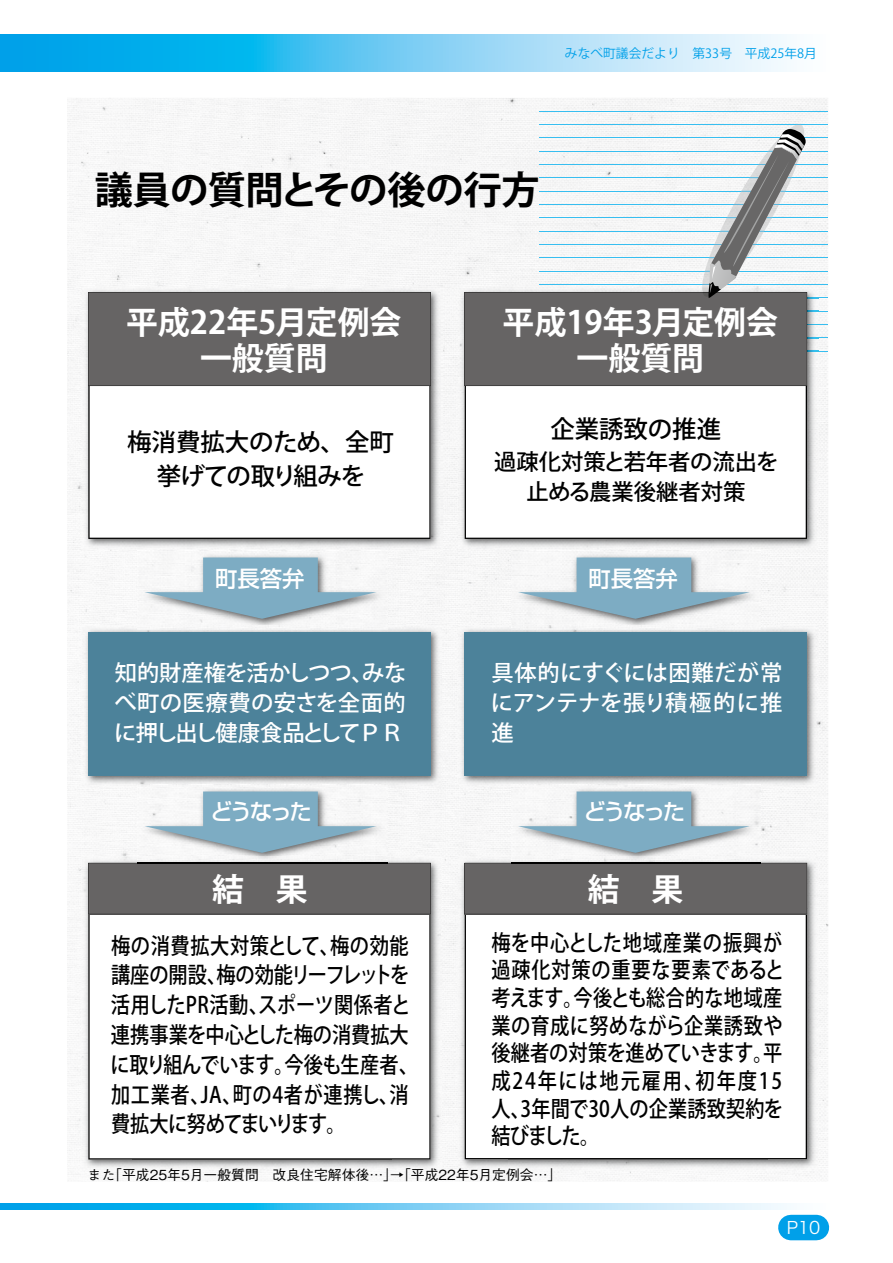
<style>
.page{position:relative;width:893px;height:1263px;background:#fff}
.page>*{position:absolute;margin:0;border:0;box-sizing:border-box;transform-origin:0 0}
.t1{font:38.25px "Koz Go Pro Bold 90 pv RKSJ H";letter-spacing:-.015em;color:#000}
.t2{font:31.95px/36.2px "Koz Go Pro Bold 90 pv RKSJ H";color:#fff;text-align:center}
.t3{font:24.45px/34px "Koz Go Pro Medium 90 pv RKSJ H";letter-spacing:-.01em;color:#000;text-align:center}
.t4{font:22.35px/29.7px "Koz Go Pro Medium 90 pv RKSJ H";color:#000;scale:.86 1}
.t5{font:22.35px/29.7px "Koz Go Pro Medium 90 pv RKSJ H";letter-spacing:-.005em;color:#fff;text-align:justify}
.t6{font:22.35px/29.7px "Koz Go Pro Medium 90 pv RKSJ H";letter-spacing:.035em;color:#000;scale:.86 1}
.t7{font:22.35px/29.7px "Koz Go Pro Medium 90 pv RKSJ H";color:#000;text-align:center}
.t8{font:22.35px "Shin Go Pro Medium 90 pv RKSJ H";letter-spacing:-.105em;color:#fff}
.t9{font:22.35px/29.7px "Koz Go Pro Medium 90 pv RKSJ H";letter-spacing:-.025em;color:#000;scale:.86 1}
.t10{font:22.35px "Koz Go Pro Medium 90 pv RKSJ H";letter-spacing:.025em;color:#000;scale:.86 1}
.t11{font:16.95px "Hira Kaku Pro W3";color:#fff}
.t12{font:500 13.8px "Gothic BBB Pro";color:#000}
.t13{font:12.75px "Koz Go Pro";color:#00a0e9}
</style>
<div class="page">
<svg style="left:1px;top:34px;width:790px;height:38px;background:#6acbf3"></svg>
<svg style="left:1px;top:1203px;width:790px;height:7px;background:#6acbf3"></svg>
<hr style="left:0;top:34px;width:1px;height:38px;background:#00a0e9">
<img style="left:67px;top:98px;width:761px;height:1084px">
<hr style="left:539px;top:111px;width:289px;height:1px;background:#37bef0">
<hr style="left:539px;top:124px;width:289px;height:1px;background:#37bef0">
<hr style="left:539px;top:137px;width:289px;height:1px;background:#37bef0">
<hr style="left:539px;top:151px;width:289px;height:1px;background:#37bef0">
<hr style="left:539px;top:164px;width:289px;height:1px;background:#37bef0">
<hr style="left:539px;top:177px;width:289px;height:1px;background:#37bef0">
<hr style="left:539px;top:191px;width:289px;height:1px;background:#37bef0">
<hr style="left:539px;top:204px;width:289px;height:1px;background:#37bef0">
<hr style="left:539px;top:217px;width:289px;height:1px;background:#37bef0">
<hr style="left:539px;top:231px;width:289px;height:1px;background:#37bef0">
<hr style="left:539px;top:244px;width:289px;height:1px;background:#37bef0">
<hr style="left:539px;top:257px;width:289px;height:1px;background:#37bef0">
<hr style="left:539px;top:271px;width:289px;height:1px;background:#37bef0">
<hr style="left:539px;top:284px;width:289px;height:1px;background:#37bef0">
<hr style="left:539px;top:297px;width:289px;height:1px;background:#37bef0">
<hr style="left:539px;top:311px;width:289px;height:1px;background:#37bef0">
<hr style="left:539px;top:324px;width:289px;height:1px;background:#37bef0">
<hr style="left:539px;top:337px;width:289px;height:1px;background:#37bef0">
<hr style="left:539px;top:351px;width:289px;height:1px;background:#37bef0">
<img style="left:458px;top:285px;width:360px;height:265px">
<svg style="left:465px;top:386px;width:342px;height:153px"></svg>
<img style="left:458px;top:856px;width:53px;height:52px">
<img style="left:761px;top:856px;width:57px;height:52px">
<img style="left:458px;top:908px;width:51px;height:262px">
<img style="left:767px;top:908px;width:51px;height:262px">
<img style="left:509px;top:1159px;width:258px;height:11px">
<svg style="left:465px;top:914px;width:342px;height:245px"></svg>
<div style="left:464px;top:863px;width:343px;height:51px;background:#666464"></div>
<img style="left:81px;top:285px;width:361px;height:265px">
<svg style="left:88px;top:386px;width:343px;height:153px"></svg>
<img style="left:458px;top:625px;width:360px;height:162px">
<div style="left:465px;top:632px;width:342px;height:143px;background:#4c829a"></div>
<img style="left:81px;top:625px;width:361px;height:162px">
<div style="left:88px;top:632px;width:343px;height:143px;background:#4c829a"></div>
<div style="left:88px;top:292px;width:343px;height:94px;background:#666464"></div>
<img style="left:82px;top:856px;width:56px;height:52px">
<img style="left:388px;top:856px;width:54px;height:52px">
<img style="left:82px;top:908px;width:50px;height:263px">
<img style="left:391px;top:908px;width:51px;height:263px">
<img style="left:132px;top:1159px;width:259px;height:12px">
<svg style="left:88px;top:914px;width:343px;height:245px"></svg>
<div style="left:88px;top:863px;width:343px;height:51px;background:#666464"></div>
<img style="left:138px;top:785px;width:250px;height:79px">
<svg style="left:144px;top:791px;width:232px;height:62px"></svg>
<img style="left:511px;top:785px;width:250px;height:79px">
<svg style="left:518px;top:791px;width:232px;height:62px"></svg>
<img style="left:138px;top:551px;width:250px;height:79px">
<svg style="left:144px;top:557px;width:232px;height:62px"></svg>
<img style="left:511px;top:551px;width:250px;height:79px">
<svg style="left:518px;top:557px;width:232px;height:62px"></svg>
<svg style="left:464px;top:124px;width:354px;height:262px"></svg>
<div style="left:791px;top:1215px;width:25px;height:25px;background:#00a0e9"></div>
<p class="t13" style="left:565px;top:45px;width:253px">みなべ町議会だより　第33号　平成25年月8</p>
<h1 class="t1" style="left:95px;top:166px;width:447px">議員の質問とその後の行方</h1>
<h2 class="t2" style="left:126px;top:306px;width:277px">平成22年5月定例会一般質問</h2>
<p class="t3" style="left:127px;top:426px;width:268px">梅消費拡大のため、全町挙げての取り組みを</p>
<p class="t8" style="left:215px;top:560px;width:91px">町長答弁</p>
<p class="t5" style="left:114px;top:659px;width:293px;text-align:left">知的財産権を活かしつつ、<br>べ町の医療費の安さを全面的に押し出し健康食品としてＰＲ</p>
<p class="t5" style="left:362px;top:659px;width:46px">みな</p>
<p class="t8" style="left:210px;top:793px;width:103px">どうなった</p>
<h2 class="t2" style="left:212px;top:873px;width:97px">結　果</h2>
<p class="t6" style="left:111px;top:932px;width:348px">梅の消費拡大対策として梅の効能</p>
<p class="t4" style="left:111px;top:932px;width:348px;text-indent:209px">、<br>講座の開設梅の効能リーフレットを</p>
<p class="t4" style="left:111px;top:961px;width:350px;text-indent:96px">、<br>活用したPR活動スポーツ関係者と</p>
<p class="t4" style="left:111px;top:991px;width:359px;text-align:center">、<br>連携事業を中心とした梅の消費拡大に取り組んでいます今後も生産者、</p>
<p class="t6" style="left:233px;top:1051px;width:206px;text-indent:42px">。<br>町の4者が連携し消、</p>
<p class="t9" style="left:111px;top:1080px;width:275px">加工業者、<br>費拡大に努めてまいります。</p>
<p class="t4" style="left:201px;top:1080px;width:49px">JA、</p>
<h2 class="t2" style="left:503px;top:306px;width:277px">平成19年3月定例会一般質問</h2>
<p class="t3" style="left:551px;top:413px;width:172px">企業誘致の推進</p>
<p class="t7" style="left:494px;top:448px;width:286px">過疎化対策と若年者の流出を止める農業後継者対策</p>
<p class="t8" style="left:589px;top:560px;width:91px">町長答弁</p>
<p class="t5" style="left:491px;top:659px;width:293px">具体的にすぐには困難だが常にアンテナを張り積極的に推進</p>
<p class="t8" style="left:584px;top:793px;width:103px">どうなった</p>
<h2 class="t2" style="left:588px;top:873px;width:97px">結　果</h2>
<p class="t4" style="left:491px;top:930px;width:342px;line-height:27.6px;text-align:justify">梅を中心とした地域産業の振興が過疎化対策の重要な要素であると考えます今後とも総合的な地域産</p>
<p class="t4" style="left:564px;top:984px;width:24px">。</p>
<p class="t10" style="left:491px;top:1011px;width:340px">業の育成に努めながら企業誘致や</p>
<p class="t4" style="left:491px;top:1039px;width:340px">後継者の対策を進めていきます平。</p>
<p class="t4" style="left:696px;top:1067px;width:102px">初年度15</p>
<p class="t4" style="left:491px;top:1068px;width:341px;line-height:27.6px">成24年には地元雇用、<br>人 3、年間で30人の企業誘致契約を結びました。</p>
<p class="t12" style="left:108px;top:1164px;width:454px">「平成25年5月一般質問　改良住宅解体後…」→「平成22年5月定例会...「</p>
<p class="t12" style="left:88px;top:1164px;width:29px">また</p>
<p class="t11" style="left:787px;top:1212px;width:35px">P10</p>
</div>
